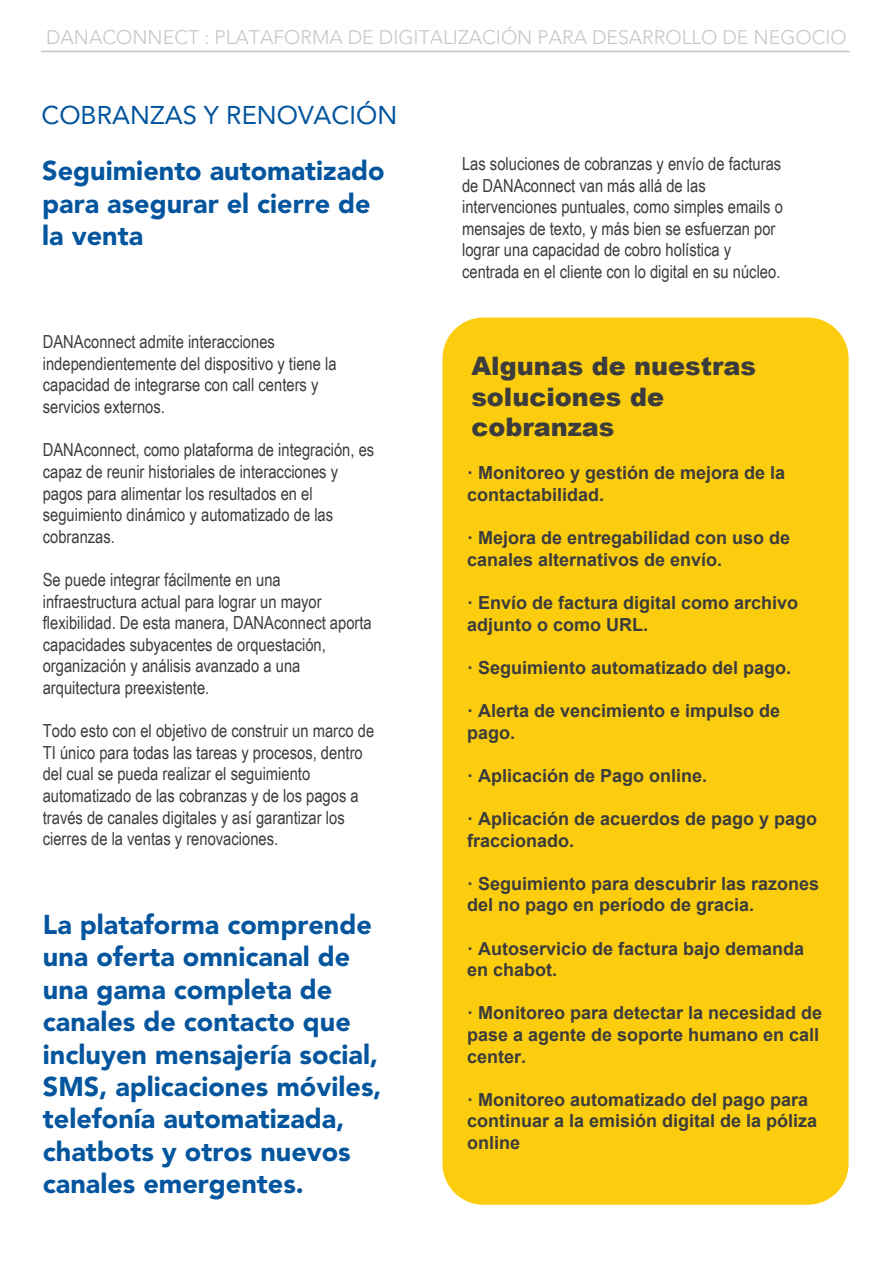
<style>
.page{position:relative;width:893px;height:1263px;background:#fff}
.page>*{position:absolute;margin:0;border:0;box-sizing:border-box;transform-origin:0 0}
.t1{font:900 27px/32.4px "Avenir";color:#03559e}
.t2{font:900 25.5px/30.6px "Arial";color:#3c3c3c}
.t3{font:25.5px "Avenir";color:#03559e}
.t4{font:300 19.5px "Avenir";color:#c9c5c5}
.t5{font:18px/21.6px "Arial Narrow";color:#3c3c3c}
.t6{font:700 18px/21.6px "Arial";color:#3c3c3c}
</style>
<div class="page">
<hr style="left:41px;top:51px;width:809px;height:1px;background:#c9c5c5">
<div style="left:442px;top:317px;width:407px;height:888px;background:#fccd0f;border-radius:41px"></div>
<p class="t4" style="left:46px;top:23px;width:802px">DANACONNECT : PLATAFORMA DE DIGITALIZACIÓN PARA DESARROLLO DE NEGOCIO</p>
<h2 class="t3" style="left:41px;top:96px;width:357px">COBRANZAS Y RENOVACIÓN</h2>
<h1 class="t1" style="left:42px;top:156px;width:344px">Seguimiento automatizado para asegurar el cierre de la venta</h1>
<p class="t5" style="left:43px;top:330px;width:295px">DANAconnect admite interacciones independientemente del dispositivo y tiene la capacidad de integrarse con call centers y servicios externos.</p>
<p class="t5" style="left:43px;top:438px;width:333px">DANAconnect, como plataforma de integración, es capaz de reunir historiales de interacciones y pagos para alimentar los resultados en el seguimiento dinámico y automatizado de las cobranzas.</p>
<p class="t5" style="left:43px;top:568px;width:330px">Se puede integrar fácilmente en una infraestructura actual para lograr un mayor flexibilidad. De esta manera, DANAconnect aporta capacidades subyacentes de orquestación, organización y análisis avanzado a una arquitectura preexistente.</p>
<p class="t5" style="left:43px;top:719px;width:333px">Todo esto con el objetivo de construir un marco de TI único para todas las tareas y procesos, dentro del cual se pueda realizar el seguimiento automatizado de las cobranzas y de los pagos a través de canales digitales y así garantizar los cierres de la ventas y renovaciones.</p>
<h1 class="t1" style="left:43px;top:910px;width:340px">La plataforma comprende una oferta omnicanal de una gama completa de canales de contacto que incluyen mensajería social,<br>SMS, aplicaciones móviles, telefonía automatizada, chatbots y otros nuevos canales emergentes.</h1>
<p class="t5" style="left:462px;top:152px;width:322px">Las soluciones de cobranzas y envío de facturas de DANAconnect van más allá de las intervenciones puntuales, como simples emails o mensajes de texto, y más bien se esfuerzan por lograr una capacidad de cobro holística y centrada en el cliente con lo digital en su núcleo.</p>
<h2 class="t2" style="left:471px;top:350px;width:286px">Algunas de nuestras soluciones de cobranzas</h2>
<p class="t6" style="left:467px;top:462px;width:320px">· Monitoreo y gestión de mejora de la contactabilidad.</p>
<p class="t6" style="left:467px;top:527px;width:325px">· Mejora de entregabilidad con uso de canales alternativos de envío.</p>
<p class="t6" style="left:467px;top:592px;width:333px">· Envío de factura digital como archivo adjunto o como URL.</p>
<p class="t6" style="left:467px;top:657px;width:326px">· Seguimiento automatizado del pago.</p>
<p class="t6" style="left:467px;top:700px;width:315px">· Alerta de vencimiento e impulso de pago.</p>
<p class="t6" style="left:467px;top:765px;width:242px">· Aplicación de Pago online.</p>
<p class="t6" style="left:467px;top:808px;width:352px">· Aplicación de acuerdos de pago y pago fraccionado.</p>
<p class="t6" style="left:467px;top:873px;width:354px">· Seguimiento para descubrir las razones del no pago en período de gracia.</p>
<p class="t6" style="left:467px;top:938px;width:339px">· Autoservicio de factura bajo demanda en chabot.</p>
<p class="t6" style="left:467px;top:1002px;width:357px">· Monitoreo para detectar la necesidad de pase a agente de soporte humano en call center.</p>
<p class="t6" style="left:467px;top:1089px;width:352px">· Monitoreo automatizado del pago para continuar a la emisión digital de la póliza online</p>
</div>
